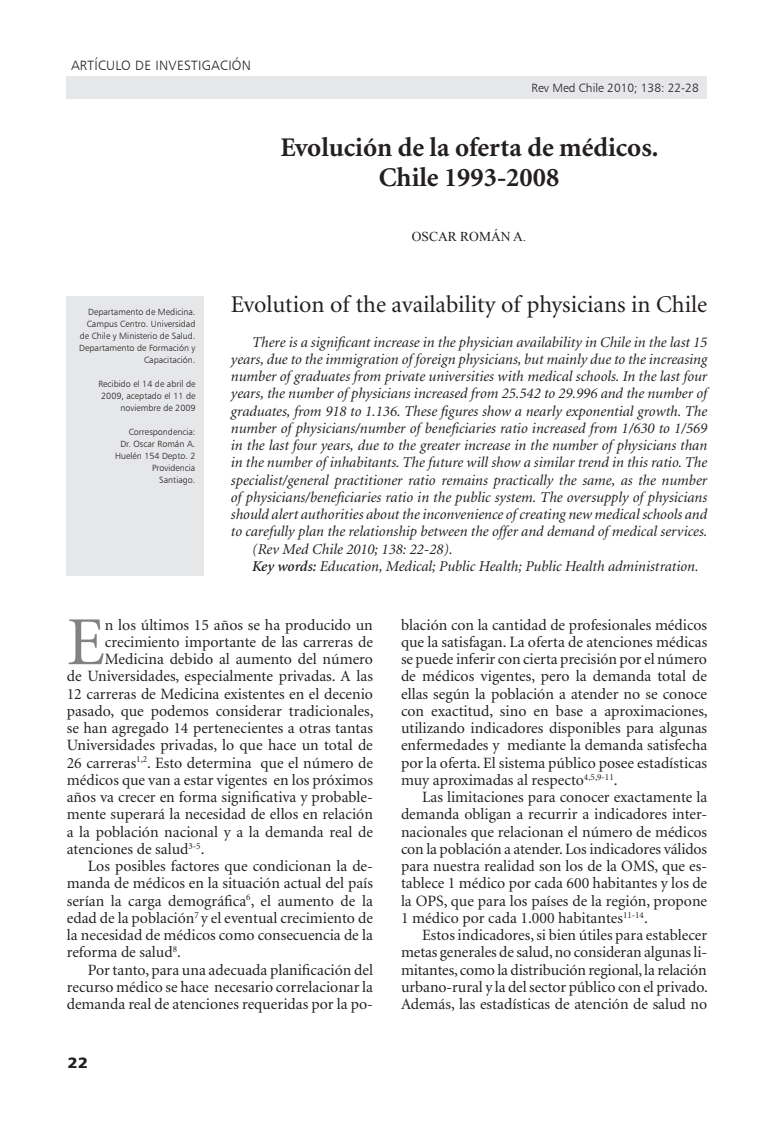
<style>
.page{position:relative;width:774px;height:1134px;background:#fff}
.page>*{position:absolute;margin:0;border:0;box-sizing:border-box;transform-origin:0 0}
._1texto{font:68.85px "Minion";color:#808285}
._2titulo{font:700 27px/30px "Minion";color:#231f20;text-align:center}
._1autor{font:24px "Minion";color:#231f20}
._1texto-2{font:15.75px/17.2px "Minion";color:#231f20;text-align:justify}
._1resumen{font:italic 15px/17.2px "Minion";color:#231f20;text-align:justify}
.t1{font:15px "Humanist 777 BT Black B";color:#231f20;scale:1.1 1}
.t2{font:13.5px "Humanist 777 BT Light B";letter-spacing:.02em;color:#231f20}
._1autor-2{font:13.5px "Times New Roman";color:#231f20}
.t3{font:12px "Humanist 777 BT Light B";color:#231f20}
._1datos{font:9px/12px "Humanist 777 BT Light B";color:#231f20;text-align:right}
.s1{font-weight:600}
</style>
<div class="page">
<div style="left:67px;top:77px;width:640px;height:22px;background:#e6e7e9"></div>
<div style="left:67px;top:296px;width:137px;height:279px;background:#e6e7e9"></div>
<p class="t2" style="left:71px;top:57px;width:182px">ARTÍCULO DE INVESTIGACIÓN</p>
<p class="t3" style="left:531px;top:81px;width:169px">Rev Med Chile 2010; 138: 22-28</p>
<p class="_2titulo" style="left:280px;top:133px;width:379px">Evolución de la oferta de médicos.<br>Chile 1993-2008</p>
<p class="_1autor-2" style="left:412px;top:227px;width:116px">OSCAR ROMÁN A.</p>
<p class="_1datos" style="left:79px;top:306px;width:118px">Departamento de Medicina.<br>Campus Centro. Universidad de Chile y Ministerio de Salud.<br>Departamento de Formación y<br>Capacitación.</p>
<p class="_1datos" style="left:98px;top:378px;width:99px">Recibido el 14 de abril de<br>2009, aceptado el 11 de noviembre de 2009</p>
<p class="_1datos" style="left:129px;top:426px;width:68px">Correspondencia:</p>
<p class="_1datos" style="left:120px;top:438px;width:77px">Dr. Oscar Román A.</p>
<p class="_1datos" style="left:115px;top:450px;width:82px">Huelén 154 Depto. 2</p>
<p class="_1datos" style="left:152px;top:462px;width:45px">Providencia</p>
<p class="_1datos" style="left:159px;top:474px;width:38px">Santiago.</p>
<p class="_1autor" style="left:231px;top:293px;width:478px">Evolution of the availability of physicians in Chile</p>
<p class="_1resumen" style="left:231px;top:334px;width:478px;text-indent:21px">There is a significant increase in the physician availability in Chile in the last 15 years, due to the immigration of foreign physicians, but mainly due to the increasing number of graduates from private universities with medical schools. In the last four years, the number of physicians increased from 25.542 to 29.996 and the number of graduates, from 918 to 1.136. These figures show a nearly exponential growth. The number of physicians/number of beneficiaries ratio increased from 1/630 to 1/569 in the last four years, due to the greater increase in the number of physicians than in the number of inhabitants. The future will show a similar trend in this ratio. The specialist/general practitioner ratio remains practically the same, as the number of physicians/beneficiaries ratio in the public system. The oversupply of physicians should alert authorities about the inconvenience of creating new medical schools and to carefully plan the relationship between the offer and demand of medical services.</p>
<p class="_1resumen" style="left:252px;top:541px;width:202px">(Rev Med Chile 2010; 138: 22-28).</p>
<p class="_1resumen" style="left:252px;top:558px;width:448px"><span class="s1">Key words:</span> Education, Medical; Public Health; Public Health administration.</p>
<p class="_1texto" style="left:67px;top:608px;width:40px">E</p>
<p class="_1texto-2" style="left:105px;top:617px;width:269px">n los últimos 15 años se ha producido un</p>
<p class="_1texto-2" style="left:105px;top:634px;width:270px">crecimiento importante de las carreras de</p>
<p class="_1texto-2" style="left:105px;top:651px;width:270px">Medicina debido al aumento del número</p>
<p class="_1texto-2" style="left:67px;top:668px;width:308px">de Universidades, especialmente privadas. A las</p>
<p class="_1texto-2" style="left:67px;top:686px;width:308px">12 carreras de Medicina existentes en el decenio</p>
<p class="_1texto-2" style="left:67px;top:703px;width:308px">pasado, que podemos considerar tradicionales,</p>
<p class="_1texto-2" style="left:67px;top:720px;width:308px">se han agregado 14 pertenecientes a otras tantas</p>
<p class="_1texto-2" style="left:67px;top:737px;width:308px">Universidades privadas, lo que hace un total de</p>
<p class="_1texto-2" style="left:67px;top:755px;width:308px">26 carreras<sup>1,2</sup>. Esto determina que el número de</p>
<p class="_1texto-2" style="left:67px;top:772px;width:308px">médicos que van a estar vigentes en los próximos</p>
<p class="_1texto-2" style="left:67px;top:789px;width:308px">años va crecer en forma significativa y probable-</p>
<p class="_1texto-2" style="left:67px;top:806px;width:308px">mente superará la necesidad de ellos en relación</p>
<p class="_1texto-2" style="left:67px;top:824px;width:308px">a la población nacional y a la demanda real de</p>
<p class="_1texto-2" style="left:67px;top:841px;width:139px">atenciones de salud<sup>3-5</sup>.</p>
<p class="_1texto-2" style="left:67px;top:858px;width:308px;text-indent:21px">Los posibles factores que condicionan la de&shy;manda de médicos en la situación actual del país serían la carga demográfica<sup>6</sup>, el aumento de la edad de la población<sup>7</sup> y el eventual crecimiento de la necesidad de médicos como consecuencia de la reforma de salud<sup>8</sup>.</p>
<p class="_1texto-2" style="left:67px;top:962px;width:308px;text-indent:21px">Por tanto, para una adecuada planificación del recurso médico se hace necesario correlacionar la demanda real de atenciones requeridas por la po-</p>
<p class="t1" style="left:68px;top:1053px;width:20px">22</p>
<p class="_1texto-2" style="left:401px;top:617px;width:308px">blación con la cantidad de profesionales médicos que la satisfagan. La oferta de atenciones médicas se puede inferir con cierta precisión por el número de médicos vigentes, pero la demanda total de ellas según la población a atender no se conoce con exactitud, sino en base a aproximaciones, utilizando indicadores disponibles para algunas enfermedades y mediante la demanda satisfecha por la oferta. El sistema público posee estadísticas muy aproximadas al respecto<sup>4,5,9-11</sup>.</p>
<p class="_1texto-2" style="left:401px;top:789px;width:308px;text-indent:21px">Las limitaciones para conocer exactamente la demanda obligan a recurrir a indicadores inter&shy;nacionales que relacionan el número de médicos con la población a atender. Los indicadores válidos para nuestra realidad son los de la OMS, que es&shy;tablece 1 médico por cada 600 habitantes y los de la OPS, que para los países de la región, propone 1 médico por cada 1.000 habitantes<sup>11-14</sup>.</p>
<p class="_1texto-2" style="left:401px;top:927px;width:308px;text-indent:21px">Estos indicadores, si bien útiles para establecer metas generales de salud, no consideran algunas li&shy;mitantes, como la distribución regional, la relación urbano-rural y la del sector público con el privado.<br>Además, las estadísticas de atención de salud no</p>
</div>
